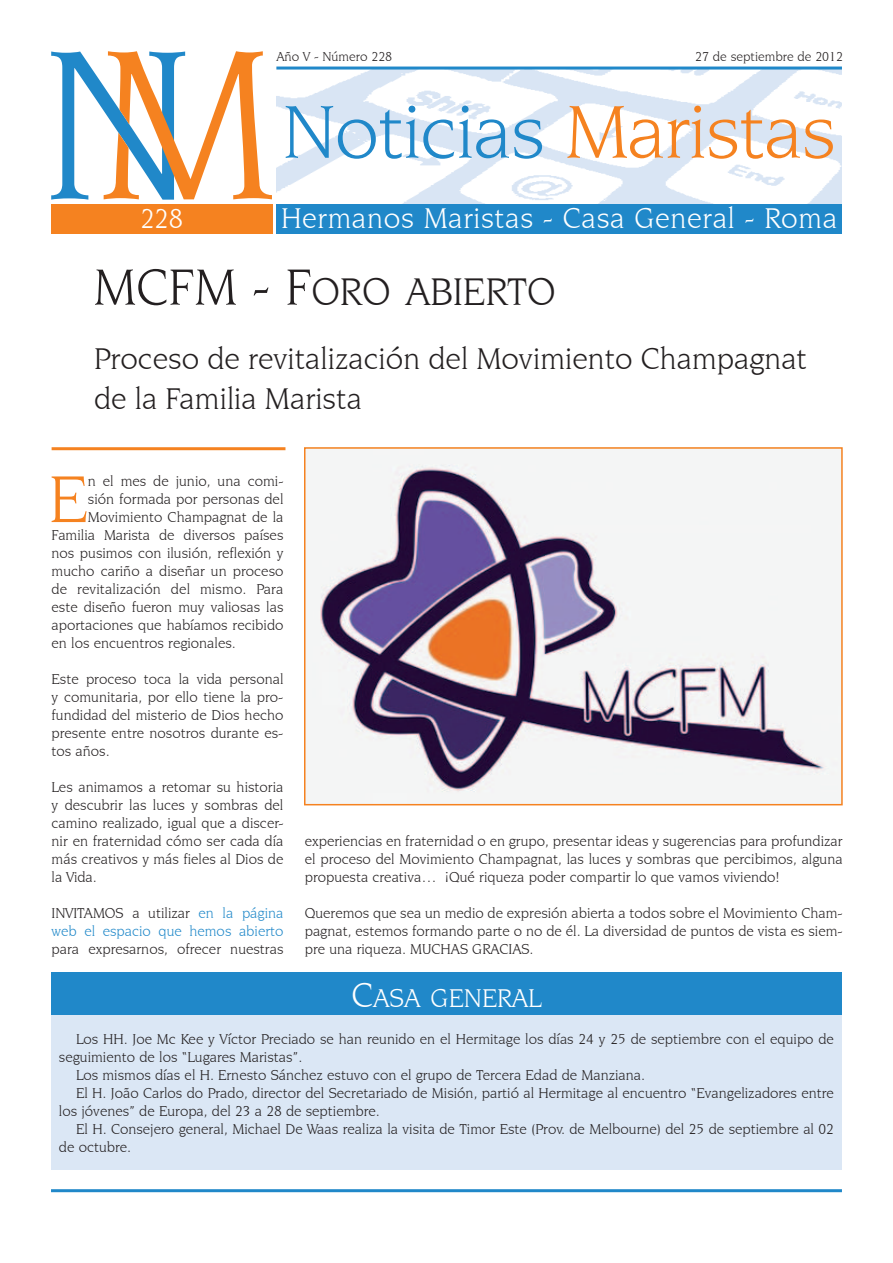
<style>
.page{position:relative;width:893px;height:1263px;background:#fff}
.page>*{position:absolute;margin:0;border:0;box-sizing:border-box;transform-origin:0 0}
.t1{font:79.5px "Novarese IT Cby BT";letter-spacing:-.015em;color:#2088c9}
.t2{font:70.2px "Novarese IT Cby BT";color:#f58220}
.t3{font:40.5px "Novarese IT Cby BT";color:#231f20}
.t4{font:31.5px/39.8px "Novarese IT Cby BT";color:#231f20}
.t5{font:30px "Novarese IT Cby BT";letter-spacing:.02em;color:#fff}
.t6{font:28.5px "Novarese IT Cby BT";color:#fff}
.t7{font:27px "Novarese IT Cby BT";color:#fff}
.t8{font:15px/18px "Novarese IT Cby BT";color:#231f20;text-align:justify}
.t9{font:15px/18px "Novarese IT Cby BT";color:#2088c9}
.t10{font:13.5px "Novarese IT Cby BT";color:#231f20}
.s1{color:#f58220}
.s2{font-size:54px}
.s3{color:#231f20}
.s4{font-size:36px}
</style>
<div class="page">
<img style="left:276px;top:70px;width:566px;height:134px">
<hr style="left:276px;top:67px;width:566px;height:3px;background:#2088c9">
<div style="left:276px;top:204px;width:566px;height:30px;background:#2088c9"></div>
<svg style="left:51px;top:51px;width:221px;height:149px"></svg>
<hr style="left:51px;top:1189px;width:791px;height:3px;background:#2088c9">
<div style="left:51px;top:1015px;width:791px;height:154px;background:#dbe7f5"></div>
<div style="left:51px;top:204px;width:221px;height:30px;background:#f58220"></div>
<hr style="left:52px;top:447px;width:233px;height:3px;background:#f58220">
<div style="left:51px;top:972px;width:791px;height:43px;background:#2088c9"></div>
<img style="left:307px;top:450px;width:533px;height:352px">
<div style="left:304px;top:447px;width:539px;height:358px;border:2px solid #f58220"></div>
<p class="t10" style="left:276px;top:49px;width:117px">Año V - Número 228</p>
<p class="t10" style="left:695px;top:49px;width:149px">27 de septiembre de 2012</p>
<h3 class="t6" style="left:140px;top:202px;width:45px">228</h3>
<h1 class="t1" style="left:282px;top:85px;width:555px">Noticias <span class="s1">Maristas</span></h1>
<h3 class="t5" style="left:281px;top:201px;width:558px">Hermanos Maristas - Casa General - Roma</h3>
<h3 class="t3" style="left:94px;top:267px;width:464px"><span class="s2">MCFM - F</span>ORO ABIERTO</h3>
<h3 class="t4" style="left:94px;top:338px;width:714px">Proceso de revitalización del Movimiento Champagnat de la Familia Marista</h3>
<h2 class="t2" style="left:49px;top:457px;width:41px">E</h2>
<p class="t8" style="left:88px;top:472px;width:197px">n el mes de junio, una comi-</p>
<p class="t8" style="left:88px;top:490px;width:197px">sión formada por personas del</p>
<p class="t8" style="left:88px;top:508px;width:197px">Movimiento Champagnat de la</p>
<p class="t8" style="left:52px;top:526px;width:233px">Familia Marista de diversos países</p>
<p class="t8" style="left:52px;top:544px;width:233px">nos pusimos con ilusión, reflexión y</p>
<p class="t8" style="left:52px;top:562px;width:233px">mucho cariño a diseñar un proceso</p>
<p class="t8" style="left:52px;top:580px;width:233px">de revitalización del mismo. Para</p>
<p class="t8" style="left:52px;top:598px;width:233px">este diseño fueron muy valiosas las</p>
<p class="t8" style="left:52px;top:616px;width:233px">aportaciones que habíamos recibido</p>
<p class="t8" style="left:52px;top:634px;width:186px">en los encuentros regionales.</p>
<p class="t8" style="left:52px;top:670px;width:233px">Este proceso toca la vida personal y comunitaria, por ello tiene la pro&shy;fundidad del misterio de Dios hecho presente entre nosotros durante es&shy;tos años.</p>
<p class="t8" style="left:52px;top:778px;width:233px">Les animamos a retomar su historia y descubrir las luces y sombras del camino realizado, igual que a discer&shy;nir en fraternidad cómo ser cada día más creativos y más fieles al Dios de la Vida.</p>
<p class="t9" style="left:52px;top:904px;width:233px"><span class="s3">INVITAMOS a utilizar</span> en la página web el espacio que hemos abierto</p>
<p class="t8" style="left:52px;top:940px;width:233px">para expresarnos, ofrecer nuestras</p>
<p class="t8" style="left:305px;top:832px;width:539px">experiencias en fraternidad o en grupo, presentar ideas y sugerencias para profundizar el proceso del Movimiento Champagnat, las luces y sombras que percibimos, alguna propuesta creativa… ¡Qué riqueza poder compartir lo que vamos viviendo!</p>
<p class="t8" style="left:305px;top:904px;width:539px">Queremos que sea un medio de expresión abierta a todos sobre el Movimiento Cham&shy;pagnat, estemos formando parte o no de él. La diversidad de puntos de vista es siem&shy;pre una riqueza. MUCHAS GRACIAS.</p>
<h3 class="t7" style="left:352px;top:982px;width:191px"><span class="s4">C</span>ASA GENERAL</h3>
<p class="t8" style="left:76px;top:1030px;width:759px">Los HH. Joe Mc Kee y Víctor Preciado se han reunido en el Hermitage los días 24 y 25 de septiembre con el equipo de</p>
<p class="t8" style="left:59px;top:1048px;width:245px">seguimiento de los “Lugares Maristas”.</p>
<p class="t8" style="left:76px;top:1066px;width:571px">Los mismos días el H. Ernesto Sánchez estuvo con el grupo de Tercera Edad de Manziana.</p>
<p class="t8" style="left:76px;top:1084px;width:759px">El H. João Carlos do Prado, director del Secretariado de Misión, partió al Hermitage al encuentro “Evangelizadores entre</p>
<p class="t8" style="left:59px;top:1102px;width:322px">los jóvenes” de Europa, del 23 a 28 de septiembre.</p>
<p class="t8" style="left:76px;top:1120px;width:759px">El H. Consejero general, Michael De Waas realiza la visita de Timor Este (Prov. de Melbourne) del 25 de septiembre al 02</p>
<p class="t8" style="left:59px;top:1138px;width:74px">de octubre.</p>
</div>
